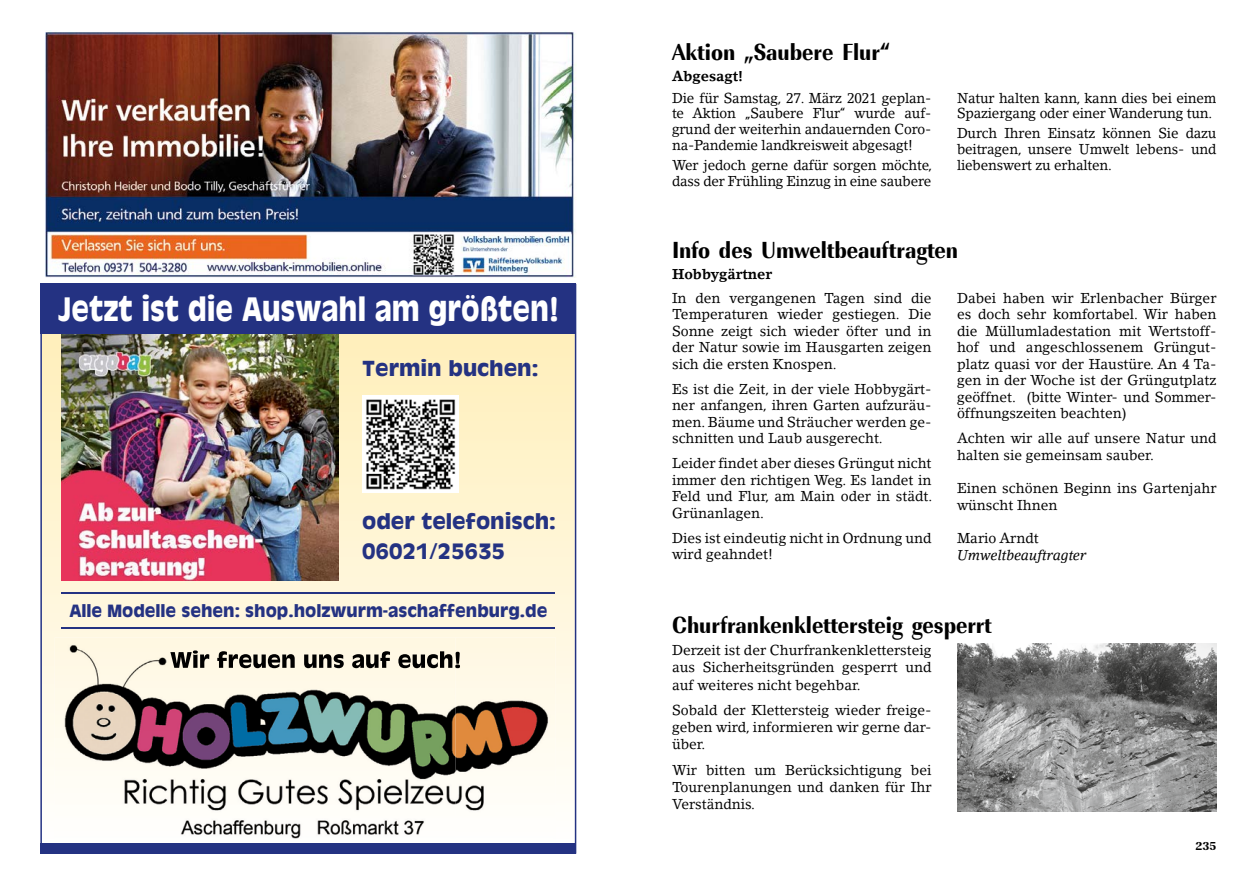
<style>
.page{position:relative;width:1259px;height:893px;background:#fff}
.page>*{position:absolute;margin:0;border:0;box-sizing:border-box;transform-origin:0 0}
.t1{font:700 31.5px "Antique Olive";color:#fff;scale:.84 1}
.t2{font:700 expanded 24px "Imperial URW Ext Nar";color:#000}
.t3{font:700 20.25px/29.7px "Antique Olive";color:#243282}
.t4{font:700 16.5px "Antique Olive";color:#243282}
.t5{font:14.25px/16.5px "Lino Letter Std";color:#000;text-align:justify}
.t6{font:14.25px/15.8px "Lino Letter Std";color:#000;text-align:justify;scale:.95 1}
.t7{font:700 14.25px "Lino Letter Std";color:#000}
.t8{font:italic 14.25px "Lino Letter Std";color:#000}
.t9{font:700 expanded 12px "Imperial URW";color:#000}
</style>
<div class="page">
<img style="left:45px;top:31px;width:531px;height:246px">
<svg style="left:40px;top:334px;width:536px;height:520px;background:#f2e9ce"></svg>
<img style="left:55px;top:637px;width:500px;height:211px">
<img style="left:62px;top:334px;width:276px;height:247px">
<img style="left:362px;top:396px;width:96px;height:96px">
<img style="left:170px;top:650px;width:285px;height:18px">
<img style="left:455px;top:650px;width:5px;height:18px">
<div style="left:40px;top:284px;width:536px;height:50px;background:#243282"></div>
<hr style="left:62px;top:593px;width:493px;height:1px;background:#243282">
<hr style="left:62px;top:627px;width:493px;height:2px;background:#243282">
<img style="left:957px;top:643px;width:259px;height:168px">
<h1 class="t1" style="left:58px;top:289px;width:598px">Jetzt ist die Auswahl am größten!</h1>
<h3 class="t3" style="left:362px;top:353px;width:178px">Termin buchen:</h3>
<h3 class="t3" style="left:362px;top:506px;width:195px">oder telefonisch:<br>06021/25635</h3>
<p class="t4" style="left:69px;top:600px;width:479px">Alle Modelle sehen: shop.holzwurm-aschaffenburg.de</p>
<h2 class="t2" style="left:672px;top:37px;width:219px">Aktion „Saubere Flur“</h2>
<p class="t7" style="left:672px;top:67px;width:73px">Abgesagt!</p>
<p class="t6" style="left:672px;top:90px;width:275px">Die für Samstag, 27. März 2021 geplan&shy;te Aktion „Saubere Flur“ wurde auf&shy;grund der weiterhin andauernden Coro&shy;na-Pandemie landkreisweit abgesagt!</p>
<p class="t6" style="left:672px;top:157px;width:275px">Wer jedoch gerne dafür sorgen möchte, dass der Frühling Einzug in eine saubere</p>
<p class="t6" style="left:957px;top:90px;width:275px">Natur halten kann, kann dies bei einem<br>Spaziergang oder einer Wanderung tun.</p>
<p class="t6" style="left:957px;top:125px;width:275px">Durch Ihren Einsatz können Sie dazu beitragen, unsere Umwelt lebens- und liebenswert zu erhalten.</p>
<h2 class="t2" style="left:672px;top:236px;width:287px">Info des Umweltbeauftragten</h2>
<p class="t7" style="left:672px;top:266px;width:102px">Hobbygärtner</p>
<p class="t5" style="left:672px;top:289px;width:261px">In den vergangenen Tagen sind die Temperaturen wieder gestiegen. Die Sonne zeigt sich wieder öfter und in der Natur sowie im Hausgarten zeigen sich die ersten Knospen.</p>
<p class="t5" style="left:672px;top:380px;width:261px">Es ist die Zeit, in der viele Hobbygärt&shy;ner anfangen, ihren Garten aufzuräu&shy;men. Bäume und Sträucher werden ge&shy;schnitten und Laub ausgerecht.</p>
<p class="t5" style="left:672px;top:455px;width:262px">Leider findet aber dieses Grüngut nicht immer den richtigen Weg. Es landet in Feld und Flur, am Main oder in städt.<br>Grünanlagen.</p>
<p class="t5" style="left:672px;top:529px;width:261px">Dies ist eindeutig nicht in Ordnung und wird geahndet!</p>
<p class="t5" style="left:957px;top:289px;width:261px">Dabei haben wir Erlenbacher Bürger es doch sehr komfortabel. Wir haben die Müllumladestation mit Wertstoff&shy;hof und angeschlossenem Grüngut&shy;platz quasi vor der Haustüre. An 4 Ta&shy;gen in der Woche ist der Grüngutplatz geöffnet. (bitte Winter- und Sommer&shy;öffnungszeiten beachten)</p>
<p class="t5" style="left:957px;top:430px;width:261px">Achten wir alle auf unsere Natur und halten sie gemeinsam sauber.</p>
<p class="t5" style="left:957px;top:480px;width:261px">Einen schönen Beginn ins Gartenjahr wünscht Ihnen</p>
<p class="t5" style="left:957px;top:530px;width:83px">Mario Arndt</p>
<p class="t8" style="left:957px;top:546px;width:131px">Umweltbeauftragter</p>
<h2 class="t2" style="left:672px;top:610px;width:321px">Churfrankenklettersteig gesperrt</h2>
<p class="t5" style="left:672px;top:642px;width:261px;line-height:17.1px">Derzeit ist der Churfrankenklettersteig aus Sicherheitsgründen gesperrt und auf weiteres nicht begehbar.</p>
<p class="t5" style="left:672px;top:701px;width:261px;line-height:17.1px">Sobald der Klettersteig wieder freige&shy;geben wird, informieren wir gerne dar&shy;über.</p>
<p class="t5" style="left:672px;top:761px;width:261px;line-height:17.1px">Wir bitten um Berücksichtigung bei Tourenplanungen und danken für Ihr Verständnis.</p>
<p class="t9" style="left:1195px;top:839px;width:22px">235</p>
</div>
